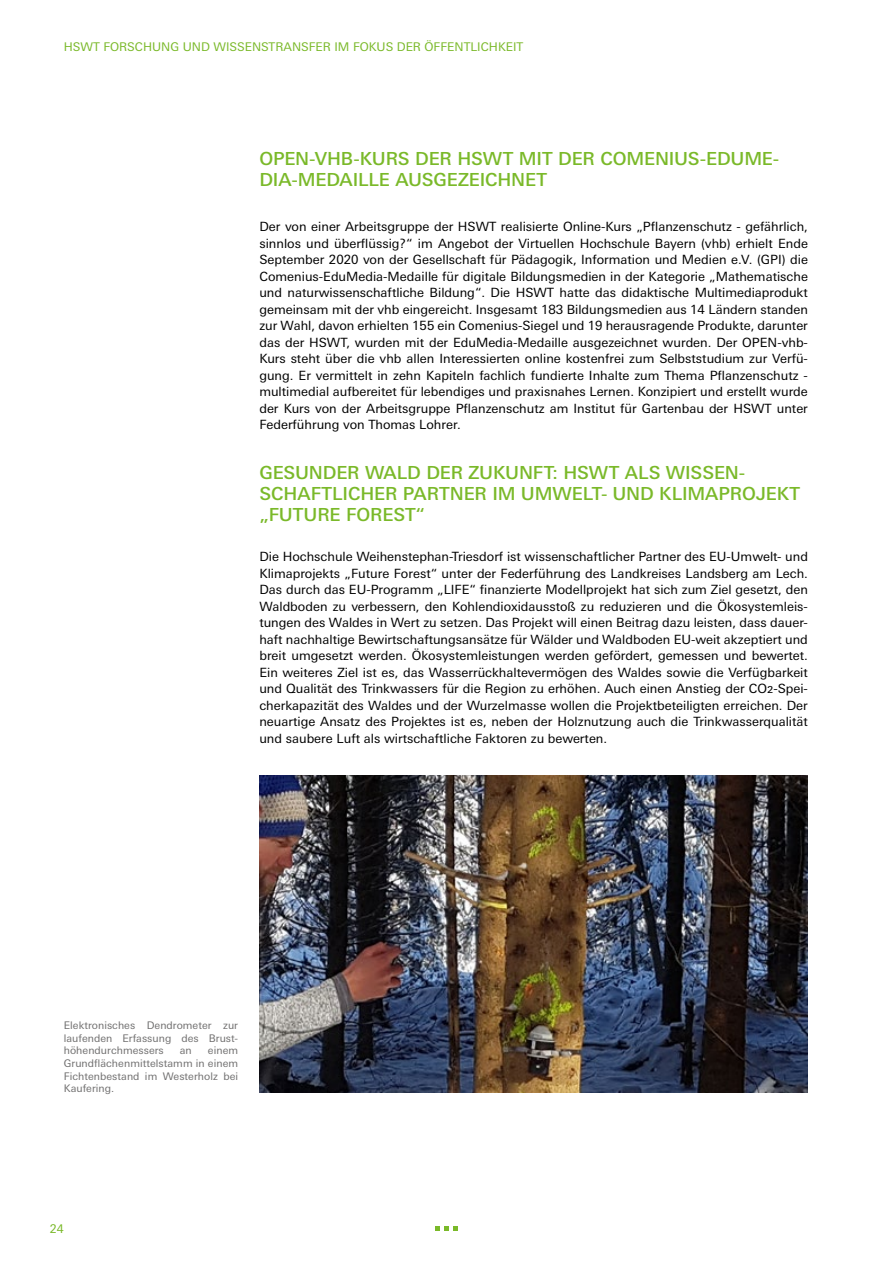
<style>
.page{position:relative;width:893px;height:1263px;background:#fff}
.page>*{position:absolute;margin:0;border:0;box-sizing:border-box;transform-origin:0 0}
.Headline_3{font:500 18px/21px "Univers Next Pro";letter-spacing:-.01em;color:#7ab929}
.Body{font:12.75px/16.5px "Univers Next Pro";color:#000;text-align:justify}
.t1{font:12px "Univers Next Pro";color:#7ab929}
.t2{font:10.5px/12.6px "Univers Next Pro";letter-spacing:.005em;color:#706f6f;text-align:justify}
</style>
<div class="page">
<svg style="left:436px;top:1226px;width:21px;height:5px"></svg>
<img style="left:259px;top:776px;width:549px;height:316px">
<p class="t1" style="left:64px;top:40px;width:461px">HSWT Forschung und Wissenstransfer im Fokus der Öffentlichkeit</p>
<h3 class="Headline_3" style="left:259px;top:148px;width:521px">OPEN-VHB-KURS DER HSWT MIT DER COMENIUS-EDUME-<br>DIA-MEDAILLE AUSGEZEICHNET</h3>
<p class="Body" style="left:259px;top:219px;width:550px">Der von einer Arbeitsgruppe der HSWT realisierte Online-Kurs „Pflanzenschutz - gefährlich, sinnlos und überflüssig?“ im Angebot der Virtuellen Hochschule Bayern (vhb) erhielt Ende September 2020 von der Gesellschaft für Pädagogik, I nformation und Medien e.V. (GPI) die Comenius-EduMedia-Medaille für digitale Bildungsmedien in der Kategorie „Mathematische und naturwissenschaftliche Bildung“. Die HSWT hatte das didaktische Multimediaprodukt gemeinsam mit der vhb eingereicht. I nsgesamt 183 Bildungsmedien aus 14 Ländern standen zur Wahl, davon erhielten 155 ein Comenius-Siegel und 19 herausragende Produkte, darunter das der HSWT, wurden mit der EduMedia-Medaille ausgezeichnet wurden. Der OPEN-vhb-Kurs steht über die vhb allen I nteressierten online kostenfrei zum Selbststudium zur Verfü&shy;gung. Er vermittelt in zehn Kapiteln fachlich fundierte I nhalte zum Thema Pflanzenschutz - multimedial aufbereitet für lebendiges und praxisnahes Lernen. Konzipiert und erstellt wurde der Kurs von der Arbeitsgruppe Pflanzenschutz am I nstitut für Gartenbau der HSWT unter Federführung von Thomas Lohrer.</p>
<h3 class="Headline_3" style="left:259px;top:462px;width:542px">GESUNDER WALD DER ZUKUNFT: HSWT ALS WISSEN-<br>SCHAFTLICHER PARTNER IM UMWELT- UND KLIMAPROJEKT „FUTURE FOREST“</h3>
<p class="Body" style="left:259px;top:549px;width:550px">Die Hochschule Weihenstephan-Triesdorf ist wissenschaftlicher Partner des EU-U mwelt- und Klimaprojekts „Future Forest“ unter der Federführung des Landkreises Landsberg am Lech.<br>Das durch das EU-Programm „LI FE“ finanzierte Modellprojekt hat sich zum Ziel gesetzt, den Waldboden zu verbessern, den Kohlendioxidausstoß zu reduzieren und die Ökosystemleis&shy;tungen des Waldes in Wert zu setzen. Das Projekt will einen Beitrag dazu leisten, dass dauer&shy;haft nachhaltige Bewirtschaftungsansätze für Wälder und Waldboden EU-weit akzeptiert und breit umgesetzt werden. Ökosystemleistungen werden gefördert, gemessen und bewertet.<br>Ein weiteres Ziel ist es, das Wasserrückhaltevermögen des Waldes sowie die Verfügbarkeit und Qualität des Trinkwassers für die Region zu erhöhen. Auch einen Anstieg der CO2-Spei&shy;cherkapazität des Waldes und der Wurzelmasse wollen die Projektbeteiligten erreichen. Der neuartige Ansatz des Projektes ist es, neben der Holznutzung auch die Trinkwasserqualität und saubere Luft als wirtschaftliche Faktoren zu bewerten.</p>
<p class="t2" style="left:64px;top:1019px;width:176px">Elektronisches Dendrometer zur laufenden Erfassung des Brust&shy;höhendurchmessers</p>
<p class="t2" style="left:64px;top:1044px;width:176px;text-indent:144px">einem Grundflächenmittelstamm in einem Fichtenbestand im Westerholz bei Kaufering.</p>
<p class="t2" style="left:180px;top:1044px;width:14px">an</p>
<p class="t1" style="left:50px;top:1222px;width:15px">24</p>
</div>
